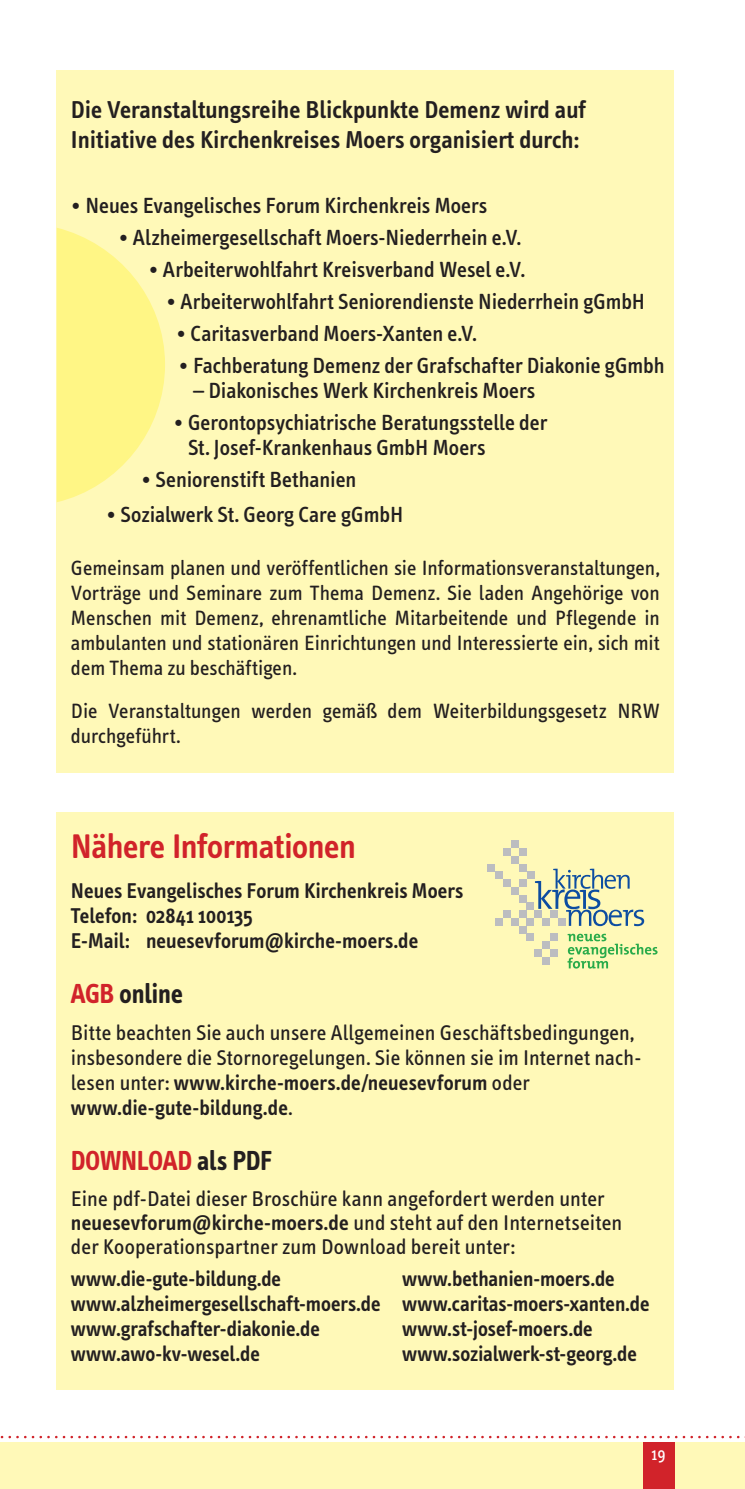
<style>
.page{position:relative;width:745px;height:1489px;background:#fff}
.page>*{position:absolute;margin:0;border:0;box-sizing:border-box;transform-origin:0 0}
.t1{font:600 35px "Info Text";letter-spacing:-.01em;color:#d1232a}
.t2{font:700 28px "Info Text";letter-spacing:-.01em;color:#d1232a;scale:.95 1}
.t3{font:700 28px "Info Text";letter-spacing:-.005em;color:#231f20;scale:.95 1}
.t4{font:600 25px/30px "Info Text";color:#231f20}
.t5{font:500 22.5px/25px "Info Text";color:#231f20}
.t6{font:22px/25px "Info Text";letter-spacing:.005em;color:#231f20}
.t7{font:600 22px/25px "Info Text";color:#231f20}
.t8{font:21.25px/25px "Info Text";color:#231f20;text-align:justify}
.t9{font:17.5px "Info Text";color:#fff}
.s1{color:#d1232a}
.s2{font-weight:600}
.s3{color:#231f20}
</style>
<div class="page">
<div style="left:57px;top:811px;width:616px;height:578px;background:#fff9b8"></div>
<div style="left:0;top:1442px;width:744px;height:46px;background:#fff9b8"></div>
<svg style="left:0;top:1435px;width:745px;height:3px"></svg>
<div style="left:502px;top:879px;width:8px;height:7px;background:#bcbdc0"></div>
<div style="left:502px;top:910px;width:8px;height:8px;background:#bcbdc0"></div>
<div style="left:510px;top:918px;width:8px;height:7px;background:#bcbdc0"></div>
<div style="left:518px;top:910px;width:8px;height:8px;background:#bcbdc0"></div>
<div style="left:526px;top:918px;width:8px;height:7px;background:#bcbdc0"></div>
<div style="left:518px;top:925px;width:8px;height:8px;background:#bcbdc0"></div>
<div style="left:542px;top:941px;width:7px;height:8px;background:#bcbdc0"></div>
<div style="left:549px;top:933px;width:8px;height:8px;background:#bcbdc0"></div>
<div style="left:549px;top:949px;width:8px;height:7px;background:#bcbdc0"></div>
<div style="left:542px;top:956px;width:7px;height:8px;background:#bcbdc0"></div>
<div style="left:518px;top:848px;width:8px;height:7px;background:#bcbdc0"></div>
<div style="left:518px;top:863px;width:8px;height:8px;background:#bcbdc0"></div>
<div style="left:510px;top:840px;width:8px;height:8px;background:#bcbdc0"></div>
<div style="left:534px;top:949px;width:8px;height:7px;background:#bcbdc0"></div>
<div style="left:518px;top:894px;width:8px;height:8px;background:#bcbdc0"></div>
<div style="left:510px;top:886px;width:8px;height:8px;background:#bcbdc0"></div>
<div style="left:526px;top:902px;width:8px;height:8px;background:#bcbdc0"></div>
<div style="left:518px;top:879px;width:8px;height:7px;background:#bcbdc0"></div>
<div style="left:526px;top:871px;width:8px;height:8px;background:#bcbdc0"></div>
<div style="left:510px;top:855px;width:8px;height:8px;background:#bcbdc0"></div>
<div style="left:503px;top:848px;width:7px;height:7px;background:#bcbdc0"></div>
<div style="left:526px;top:933px;width:8px;height:8px;background:#bcbdc0"></div>
<div style="left:495px;top:918px;width:7px;height:7px;background:#bcbdc0"></div>
<div style="left:495px;top:871px;width:7px;height:8px;background:#bcbdc0"></div>
<div style="left:487px;top:863px;width:8px;height:8px;background:#bcbdc0"></div>
<svg style="left:534px;top:868px;width:109px;height:58px"></svg>
<svg style="left:567px;top:933px;width:90px;height:35px"></svg>
<div style="left:57px;top:70px;width:616px;height:702px;background:#fff9b8"></div>
<svg style="left:57px;top:228px;width:108px;height:274px"></svg>
<div style="left:642px;top:1442px;width:31px;height:46px;background:#d1232a"></div>
<p class="t4" style="left:71px;top:95px;width:516px">Die Veranstaltungsreihe Blickpunkte Demenz wird auf<br>Initiative des Kirchenkreises Moers organisiert durch:</p>
<p class="t5" style="left:71px;top:193px;width:418px">• Neues Evangelisches Forum Kirchenkreis Moers</p>
<p class="t5" style="left:118px;top:225px;width:404px">• Alzheimergesellschaft Moers-Niederrhein e.V.</p>
<p class="t5" style="left:148px;top:257px;width:378px">• Arbeiterwohlfahrt Kreisverband Wesel e.V.</p>
<p class="t5" style="left:166px;top:289px;width:480px">• Arbeiterwohlfahrt Seniorendienste Niederrhein gGmbH</p>
<p class="t5" style="left:176px;top:321px;width:302px">• Caritasverband Moers-Xanten e.V.</p>
<p class="t5" style="left:178px;top:353px;width:487px">• Fachberatung Demenz der Grafschafter Diakonie gGmbh</p>
<p class="t5" style="left:193px;top:378px;width:343px">– Diakonisches Werk Kirchenkreis Moers</p>
<p class="t5" style="left:188px;top:410px;width:360px;text-indent:-14px">• Gerontopsychiatrische Beratungsstelle der<br>St. Josef-Krankenhaus GmbH Moers</p>
<p class="t5" style="left:141px;top:467px;width:217px">• Seniorenstift Bethanien</p>
<p class="t5" style="left:106px;top:502px;width:298px">• Sozialwerk St. Georg Care gGmbH</p>
<p class="t8" style="left:71px;top:556px;width:590px">Gemeinsam planen und veröffentlichen sie Informationsveranstaltungen, Vorträge und Seminare zum Thema Demenz. Sie laden Angehörige von Menschen mit Demenz, ehrenamtliche Mitarbeitende und Pflegende in ambulanten und stationären Einrichtungen und Interessierte ein, sich mit dem Thema zu beschäftigen.</p>
<p class="t8" style="left:71px;top:698px;width:590px">Die Veranstaltungen werden gemäß dem Weiterbildungsgesetz NRW durchgeführt.</p>
<h1 class="t1" style="left:71px;top:827px;width:286px">Nähere Informationen</h1>
<p class="t7" style="left:71px;top:877px;width:394px">Neues Evangelisches Forum Kirchenkreis Moers<br>Telefon: 02841 100135<br>E-Mail: neuesevforum@kirche-moers.de</p>
<p class="t3" style="left:71px;top:977px;width:119px"><span class="s1">AGB</span> online</p>
<p class="t6" style="left:71px;top:1020px;width:571px">Bitte beachten Sie auch unsere Allgemeinen Geschäftsbedingungen, insbesondere die Stornoregelungen. Sie können sie im Internet nach&shy;lesen unter: <span class="s2">www.kirche-moers.de/neuesevforum</span> oder <span class="s2">www.die-gute-bildung.de</span>.</p>
<p class="t2" style="left:71px;top:1144px;width:213px">DOWNLOAD <span class="s3">als PDF</span></p>
<p class="t6" style="left:71px;top:1187px;width:552px;line-height:23.8px">Eine pdf-Datei dieser Broschüre kann angefordert werden unter <span class="s2">neuesevforum@kirche-moers.de</span> und steht auf den Internetseiten der Kooperationspartner zum Download bereit unter:</p>
<p class="t7" style="left:71px;top:1266px;width:311px">www.die-gute-bildung.de www.alzheimergesellschaft-moers.de www.grafschafter-diakonie.de www.awo-kv-wesel.de</p>
<p class="t7" style="left:402px;top:1266px;width:249px">www.bethanien-moers.de www.caritas-moers-xanten.de www.st-josef-moers.de www.sozialwerk-st-georg.de</p>
<p class="t9" style="left:651px;top:1443px;width:16px">19</p>
</div>
